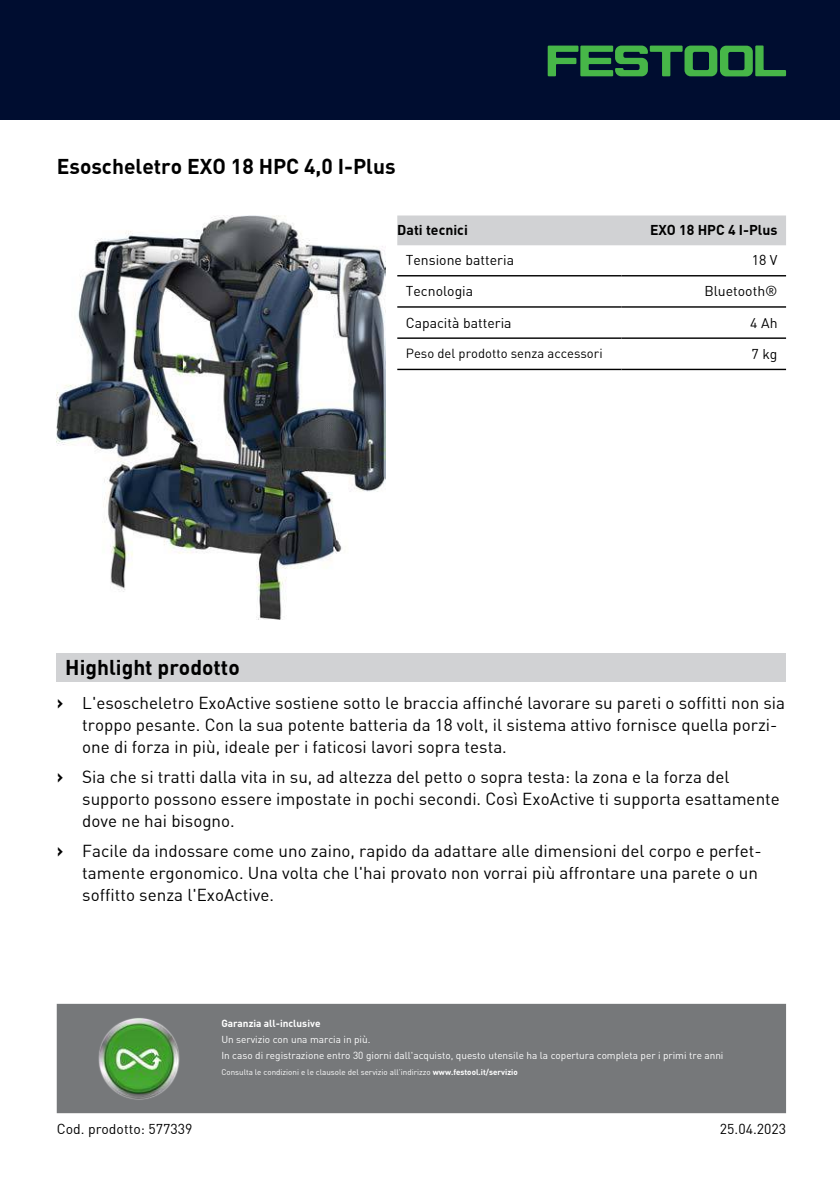
<style>
.page{position:relative;width:840px;height:1191px;background:#fff}
.page>*{position:absolute;margin:0;border:0;box-sizing:border-box;transform-origin:0 0}
.t1{font:700 21px "DIN Pro";color:#000}
.t2{font:17px/22px "DIN Pro";color:#000}
.t3{font:14px "DIN Pro";color:#000}
.t4{font:700 14px "DIN Pro";color:#000}
.t5{font:13px "DIN Pro";color:#000}
.t6{font:10px/16px "DIN Pro";color:#fff}
.t7{font:700 10px "DIN Pro";color:#fff}
.t8{font:8px "DIN Pro";color:#fff}
.s1{font-weight:700;font-size:19px}
.s2{font-weight:700}
</style>
<div class="page">
<div style="left:0;top:0;width:839px;height:119px;background:#000d30"></div>
<div style="left:397px;top:215px;width:388px;height:30px;background:#d1d2d4"></div>
<hr style="left:397px;top:275px;width:224px;height:1px;background:#000">
<hr style="left:621px;top:275px;width:164px;height:1px;background:#000">
<hr style="left:397px;top:306px;width:224px;height:2px;background:#000">
<hr style="left:621px;top:306px;width:164px;height:2px;background:#000">
<hr style="left:397px;top:337px;width:224px;height:2px;background:#000">
<hr style="left:621px;top:337px;width:164px;height:2px;background:#000">
<hr style="left:397px;top:369px;width:224px;height:1px;background:#000">
<hr style="left:621px;top:369px;width:164px;height:1px;background:#000">
<div style="left:57px;top:653px;width:728px;height:28px;background:#d1d2d4"></div>
<div style="left:57px;top:1003px;width:728px;height:110px;background:#76787a"></div>
<img style="left:96px;top:1016px;width:85px;height:85px">
<svg style="left:547px;top:45px;width:238px;height:31px"></svg>
<img style="left:57px;top:215px;width:329px;height:404px">
<p class="t1" style="left:57px;top:154px;width:340px">Esoscheletro EXO 18 HPC 4,0 I-Plus</p>
<p class="t4" style="left:397px;top:222px;width:72px">Dati tecnici</p>
<p class="t4" style="left:649px;top:222px;width:129px">EXO 18 HPC 4 I-Plus</p>
<p class="t3" style="left:405px;top:252px;width:110px">Tensione batteria</p>
<p class="t3" style="left:751px;top:252px;width:27px">18 V</p>
<p class="t3" style="left:405px;top:283px;width:69px">Tecnologia</p>
<p class="t3" style="left:704px;top:283px;width:75px">Bluetooth®</p>
<p class="t3" style="left:405px;top:314px;width:107px">Capacità batteria</p>
<p class="t3" style="left:749px;top:314px;width:29px">4 Ah</p>
<p class="t5" style="left:405px;top:346px;width:198px">Peso del prodotto senza accessori</p>
<p class="t3" style="left:751px;top:346px;width:27px">7 kg</p>
<p class="t1" style="left:65px;top:655px;width:176px">Highlight prodotto</p>
<p class="t2" style="left:82px;top:692px;width:704px;text-indent:-26px"><span class="s1">›</span> L'esoscheletro ExoActive sostiene sotto le braccia affinché lavorare su pareti o soffitti non sia troppo pesante. Con la sua potente batteria da 18 volt, il sistema attivo fornisce quella porzi&shy;one di forza in più, ideale per i faticosi lavori sopra testa.</p>
<p class="t2" style="left:82px;top:766px;width:698px;text-indent:-26px"><span class="s1">›</span> Sia che si tratti dalla vita in su, ad altezza del petto o sopra testa: la zona e la forza del supporto possono essere impostate in pochi secondi. Così ExoActive ti supporta esattamente dove ne hai bisogno.</p>
<p class="t2" style="left:82px;top:840px;width:680px;text-indent:-26px"><span class="s1">›</span> Facile da indossare come uno zaino, rapido da adattare alle dimensioni del corpo e perfet&shy;tamente ergonomico. Una volta che l'hai provato non vorrai più affrontare una parete o un soffitto senza l'ExoActive.</p>
<p class="t7" style="left:221px;top:1017px;width:101px">Garanzia all-inclusive</p>
<p class="t6" style="left:221px;top:1031px;width:503px">Un servizio con una marcia in più.<br>In caso di registrazione entro 30 giorni dall'acquisto, questo utensile ha la copertura completa per i primi tre anni</p>
<p class="t8" style="left:221px;top:1067px;width:298px">Consulta le condizioni e le clausole del servizio all’indirizzo <span class="s2">www.festool.it/servizio</span></p>
<p class="t3" style="left:57px;top:1121px;width:137px">Cod. prodotto: 577339</p>
<p class="t3" style="left:719px;top:1121px;width:68px">25.04.2023</p>
</div>
